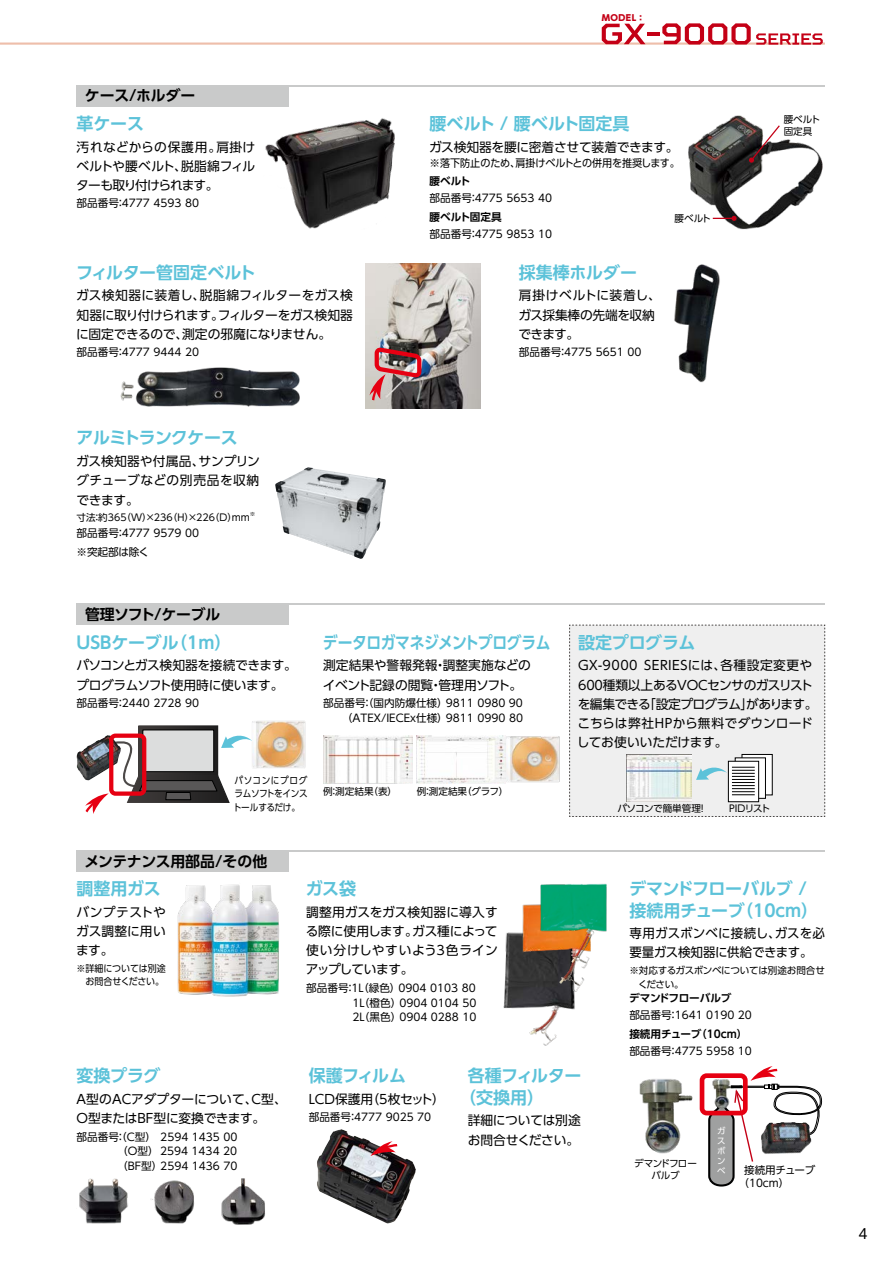
<style>
.page{position:relative;width:893px;height:1263px;background:#fff}
.page>*{position:absolute;margin:0;border:0;box-sizing:border-box;transform-origin:0 0}
.t1{font:700 16.95px/21.3px "UD Shin Go Pro De";letter-spacing:-.015em;color:#5cc2d9}
.t2{font:700 16.95px "UD Shin Go Pro De";letter-spacing:-.035em;color:#5cc2d9;scale:.87 1}
.t3{font:700 16.95px "UD Shin Go Pro De";letter-spacing:-.045em;color:#5cc2d9}
.t4{font:700 14.85px "UD Shin Go Pro De";letter-spacing:-.01em;color:#000}
.t5{font:13.8px "UD Shin Go Pro";color:#000}
.t6{font:12.75px/19.2px "UD Shin Go Pro";letter-spacing:-.015em;color:#000}
.t7{font:12.75px/19.2px "UD Shin Go Pro";letter-spacing:-.04em;color:#000}
.t8{font:10.65px/14.9px "UD Shin Go Pro";color:#000;text-align:justify}
.t9{font:700 10.65px "UD Shin Go Pro De";letter-spacing:-.01em;color:#000}
.t10{font:10.5px/12.9px "UD Shin Go Pro";color:#000}
.t11{font:9.6px/11.7px "UD Shin Go Pro";letter-spacing:-.015em;color:#000}
.t12{font:9.6px/13.8px "UD Shin Go Pro";letter-spacing:-.035em;color:#000}
.t13{font:9.6px/13.8px "UD Shin Go Pro";letter-spacing:-.015em;color:#000;text-align:justify;scale:.9 1}
.t14{font:9.6px/13.8px "UD Shin Go Pro";letter-spacing:-.015em;color:#000;text-align:right;scale:.94 1}
.t15{font:800 8.55px "UD Shin Go Pro";letter-spacing:.05em;color:#c40016}
.t16{font:8.4px/10.1px "UD Shin Go Pro";color:#fff;text-align:justify}
.t17{font:5.55px "UD Shin Go Pro";color:#000}
</style>
<div class="page">
<hr style="left:77px;top:85px;width:748px;height:1px;background:#c9caca">
<div style="left:77px;top:85px;width:212px;height:21px;background:#c9caca"></div>
<hr style="left:77px;top:604px;width:748px;height:1px;background:#c9caca">
<div style="left:77px;top:604px;width:212px;height:21px;background:#c9caca"></div>
<hr style="left:77px;top:850px;width:748px;height:2px;background:#c9caca">
<div style="left:77px;top:850px;width:212px;height:22px;background:#c9caca"></div>
<img style="left:265px;top:118px;width:130px;height:111px">
<img style="left:120px;top:367px;width:180px;height:40px">
<img style="left:674px;top:264px;width:46px;height:119px">
<img style="left:177px;top:884px;width:102px;height:113px">
<img style="left:639px;top:1079px;width:54px;height:75px">
<img style="left:252px;top:721px;width:54px;height:47px">
<img style="left:503px;top:932px;width:72px;height:114px">
<img style="left:519px;top:904px;width:66px;height:91px">
<img style="left:536px;top:883px;width:71px;height:86px">
<img style="left:366px;top:264px;width:114px;height:144px">
<div style="left:139px;top:726px;width:79px;height:49px;background:linear-gradient(to right,#403c3b,#1e1e1e)"></div>
<div style="left:143px;top:730px;width:71px;height:42px;background:#dcdddd"></div>
<div style="left:142px;top:729px;width:72px;height:43px;border:1px solid #000"></div>
<img style="left:688px;top:115px;width:135px;height:115px">
<svg style="left:749px;top:124px;width:32px;height:39px"></svg>
<svg style="left:713px;top:216px;width:24px;height:5px"></svg>
<img style="left:417px;top:736px;width:143px;height:47px">
<img style="left:323px;top:736px;width:90px;height:47px">
<svg style="left:569px;top:625px;width:256px;height:192px"></svg>
<img style="left:275px;top:467px;width:111px;height:92px">
<hr style="left:0;top:43px;width:825px;height:2px;background:#eebeaa">
<svg style="left:602px;top:24px;width:43px;height:20px"></svg>
<hr style="left:647px;top:32px;width:13px;height:4px;background:#c40016">
<svg style="left:662px;top:23px;width:161px;height:22px"></svg>
<svg style="left:369px;top:345px;width:54px;height:55px;background:#9c6a6c"></svg>
<svg style="left:85px;top:732px;width:167px;height:82px"></svg>
<svg style="left:707px;top:1066px;width:116px;height:121px"></svg>
<div style="left:700px;top:1073px;width:48px;height:42px;border:5px solid #e60012;border-radius:5px"></div>
<img style="left:150px;top:1180px;width:45px;height:44px">
<img style="left:221px;top:1178px;width:44px;height:47px">
<img style="left:79px;top:1178px;width:49px;height:46px">
<img style="left:317px;top:1129px;width:99px;height:94px">
<svg style="left:370px;top:1141px;width:27px;height:15px"></svg>
<p class="t4" style="left:85px;top:84px;width:112px">ケース/ホルダー</p>
<h1 class="t1" style="left:77px;top:112px;width:69px">革ケース</h1>
<p class="t6" style="left:76px;top:137px;width:181px;text-align:justify">汚れなどからの保護用。肩掛けベルトや腰ベルト、脱脂綿フィルターも取り付けられます。</p>
<p class="t8" style="left:77px;top:195px;width:124px">部品番号：4777 4593 80</p>
<h1 class="t1" style="left:76px;top:261px;width:181px">フィルター管固定ベルト</h1>
<p class="t6" style="left:76px;top:286px;width:278px;text-align:justify">ガス検知器に装着し、脱脂綿フィルターをガス検知器に取り付けられます。フィルターをガス検知器に固定できるので、測定の邪魔になりません。</p>
<p class="t8" style="left:77px;top:344px;width:124px">部品番号：4777 9444 20</p>
<h1 class="t3" style="left:76px;top:424px;width:163px">アルミトランクケース</h1>
<p class="t6" style="left:76px;top:451px;width:185px;text-align:justify">ガス検知器や付属品、サンプリングチューブなどの別売品を収納できます。</p>
<p class="t11" style="left:77px;top:511px;width:175px">寸法：約365（W）×236（H）×226（D）mm</p>
<p class="t17" style="left:250px;top:509px;width:7px">※</p>
<p class="t8" style="left:77px;top:523px;width:124px;line-height:19.2px">部品番号：4777 9579 00 ※突起部は除く</p>
<p class="t4" style="left:85px;top:602px;width:137px">管理ソフト/ケーブル</p>
<p class="t15" style="left:602px;top:11px;width:44px">MODEL：</p>
<h1 class="t1" style="left:429px;top:112px;width:201px">腰ベルト / 腰ベルト固定具</h1>
<p class="t6" style="left:429px;top:137px;width:251px">ガス検知器を腰に密着させて装着できます。</p>
<p class="t8" style="left:429px;top:155px;width:252px">※落下防止のため、肩掛けベルトとの併用を推奨します。</p>
<p class="t9" style="left:429px;top:172px;width:42px">腰ベルト</p>
<p class="t8" style="left:429px;top:190px;width:124px">部品番号：4775 5653 40</p>
<p class="t9" style="left:429px;top:208px;width:74px">腰ベルト固定具</p>
<p class="t8" style="left:429px;top:226px;width:124px">部品番号：4775 9853 10</p>
<h1 class="t1" style="left:519px;top:261px;width:120px">採集棒ホルダー</h1>
<p class="t6" style="left:518px;top:286px;width:144px">肩掛けベルトに装着し、ガス採集棒の先端を収納できます。</p>
<p class="t8" style="left:519px;top:344px;width:124px">部品番号：4775 5651 00</p>
<p class="t11" style="left:674px;top:212px;width:38px">腰ベルト</p>
<p class="t11" style="left:784px;top:113px;width:38px">腰ベルト固定具</p>
<h1 class="t1" style="left:77px;top:631px;width:156px">USBケーブル（1m）</h1>
<p class="t7" style="left:76px;top:655px;width:222px">パソコンとガス検知器を接続できます。プログラムソフト使用時に使います。</p>
<p class="t8" style="left:77px;top:695px;width:124px">部品番号：2440 2728 90</p>
<h1 class="t2" style="left:323px;top:628px;width:263px">データロガマネジメントプログラム</h1>
<p class="t6" style="left:323px;top:655px;width:209px">測定結果や警報発報・調整実施などのイベント記録の閲覧・管理用ソフト。</p>
<p class="t8" style="left:323px;top:695px;width:201px;text-align:right">部品番号：（国内防爆仕様）9811 0980 90（ATEX/IECEx仕様）9811 0990 80</p>
<p class="t13" style="left:233px;top:773px;width:84px">パソコンにプログラムソフトをインストールするだけ。</p>
<p class="t11" style="left:323px;top:785px;width:75px">例：測定結果（表）</p>
<p class="t11" style="left:417px;top:785px;width:93px">例：測定結果（グラフ）</p>
<p class="t4" style="left:84px;top:849px;width:184px">メンテナンス用部品/その他</p>
<h1 class="t1" style="left:77px;top:878px;width:86px">調整用ガス</h1>
<p class="t6" style="left:76px;top:902px;width:91px;text-align:justify">バンプテストやガス調整に用います。</p>
<p class="t14" style="left:77px;top:961px;width:96px">※詳細については別途お問合せください。</p>
<h1 class="t1" style="left:306px;top:878px;width:52px">ガス袋</h1>
<p class="t6" style="left:306px;top:902px;width:194px;text-align:justify">調整用ガスをガス検知器に導入する際に使用します。ガス種によって使い分けしやすいよう3色ラインアップしています。</p>
<p class="t8" style="left:352px;top:980px;width:126px;text-indent:-46px">部品番号：1L（緑色）0904 0103 80<br>1L（橙色）0904 0104 50<br>2L（黒色）0904 0288 10</p>
<h1 class="t1" style="left:578px;top:631px;width:119px">設定プログラム</h1>
<p class="t6" style="left:577px;top:655px;width:242px">GX-9000 SERIESには、各種設定変更や<br>600種類以上あるVOCセンサのガスリストを編集できる「設定プログラム」があります。こちらは弊社HPから無料でダウンロードしてお使いいただけます。</p>
<p class="t11" style="left:618px;top:802px;width:91px">パソコンで簡単管理！</p>
<p class="t11" style="left:729px;top:802px;width:43px">PIDリスト</p>
<h1 class="t1" style="left:629px;top:878px;width:191px">デマンドフローバルブ /接続用チューブ（10cm）</h1>
<p class="t6" style="left:629px;top:923px;width:197px">専用ガスボンベに接続し、ガスを必要量ガス検知器に供給できます。</p>
<p class="t12" style="left:638px;top:963px;width:188px;text-indent:-9px">※対応するガスボンベについては別途お問合せください。</p>
<p class="t9" style="left:629px;top:989px;width:104px">デマンドフローバルブ</p>
<p class="t8" style="left:629px;top:1007px;width:124px">部品番号：1641 0190 20</p>
<p class="t9" style="left:629px;top:1026px;width:120px">接続用チューブ（10cm）</p>
<p class="t8" style="left:629px;top:1044px;width:124px">部品番号：4775 5958 10</p>
<h1 class="t1" style="left:77px;top:1065px;width:85px">変換プラグ</h1>
<p class="t6" style="left:77px;top:1089px;width:212px">A型のACアダプターについて、C型、<br>O型またはBF型に変換できます。</p>
<p class="t8" style="left:77px;top:1129px;width:163px">部品番号：（C型） 2594 1435 00　　　 （O型） 2594 1434 20　　　 （BF型）2594 1436 70</p>
<h1 class="t1" style="left:309px;top:1065px;width:99px">保護フィルム</h1>
<p class="t6" style="left:309px;top:1089px;width:138px">LCD保護用（5枚セット）</p>
<p class="t8" style="left:309px;top:1109px;width:124px">部品番号：4777 9025 70</p>
<h1 class="t1" style="left:459px;top:1065px;width:124px;text-indent:9px">各種フィルター（交換用）</h1>
<p class="t6" style="left:468px;top:1110px;width:115px">詳細については別途お問合せください。</p>
<p class="t16" style="left:717px;top:1125px;width:10px">ガスボンベ</p>
<p class="t12" style="left:634px;top:1157px;width:64px;line-height:11.7px;text-align:center">デマンドフローバルブ</p>
<p class="t10" style="left:738px;top:1164px;width:78px;text-indent:6px">接続用チューブ（10cm）</p>
<p class="t5" style="left:858px;top:1223px;width:11px">4</p>
</div>
